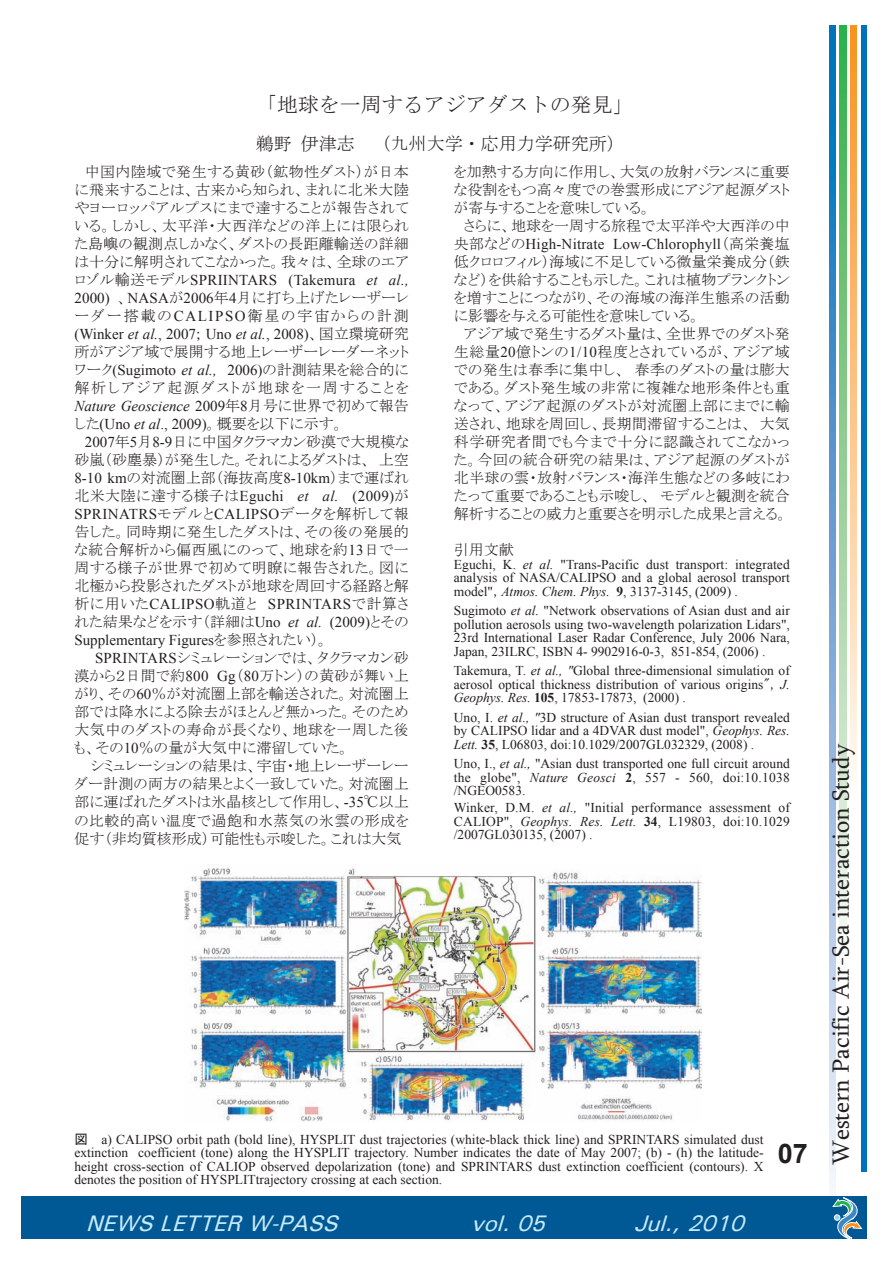
<style>
.page{position:relative;width:888px;height:1261px;background:#fff}
.page>*{position:absolute;margin:0;border:0;box-sizing:border-box;transform-origin:0 0}
.t1{font:700 27px "Arial";color:#231f20}
.t2{font:24px "Sylfaen";color:#231f20}
.t3{font:italic 22.5px "Utah";color:#c6eafa}
.t4{font:21px "MS Mincho";color:#231f20}
.t5{font:18px "MS Mincho";color:#231f20}
.t6{font:15px/18px "MSP Mincho";letter-spacing:.015em;color:#231f20}
.t7{font:15px "Times New Roman";color:#231f20}
.t8{font:15px "Times New Roman";letter-spacing:.03em;color:#231f20}
.t9{font:15px "MSP Mincho";letter-spacing:.035em;color:#231f20}
.t10{font:15px "Times New Roman";letter-spacing:.02em;color:#231f20}
.t11{font:italic 15px "Times New Roman";color:#231f20}
.t12{font:15px "MSP Mincho";letter-spacing:.04em;color:#231f20}
.t13{font:15px "MSP Mincho";letter-spacing:.13em;color:#231f20}
.t14{font:15px "MSP Mincho";letter-spacing:.125em;color:#231f20}
.t15{font:13.5px/13.5px "Times New Roman";color:#231f20;text-align:justify}
.s1{font-family:"MSP Mincho"}
.s2{font-style:italic}
.s3{font-family:"Times New Roman"}
.s4{font-style:normal}
.s5{font-family:"MSP Mincho";font-style:normal}
.s6{font-family:"Times New Roman";font-style:italic}
.s7{font-weight:700}
.s8{font-family:"MS Gothic"}
</style>
<div class="page">
<svg style="left:829px;top:26px;width:7px;height:1163px;background:#74a9d8"></svg>
<div style="left:21px;top:1195px;width:846px;height:43px;background:#005894"></div>
<div style="left:862px;top:25px;width:5px;height:1146px;background:#0072bc"></div>
<svg style="left:840px;top:26px;width:6px;height:919px;background:#95d19a"></svg>
<svg style="left:850px;top:26px;width:7px;height:750px;background:#fbc486"></svg>
<svg style="left:831px;top:1197px;width:33px;height:42px"></svg>
<svg style="left:834px;top:1213px;width:6px;height:7px"></svg>
<img style="left:185px;top:867px;width:517px;height:253px">
<p class="t4" style="left:256px;top:93px;width:379px">「地球を一周するアジアダストの発見」</p>
<p class="t5" style="left:256px;top:135px;width:370px">鵜野 伊津志　（九州大学・応用力学研究所）</p>
<p class="t6" style="left:74px;top:162px;width:336px">　中国内陸域で発生する黄砂（鉱物性ダスト）が日本</p>
<p class="t6" style="left:74px;top:180px;width:336px">に飛来することは、古来から知られ、まれに北米大陸</p>
<p class="t12" style="left:74px;top:200px;width:336px">やヨーロッパアルプスにまで達することが報告されて</p>
<p class="t9" style="left:74px;top:218px;width:336px">いる。しかし、太平洋・大西洋などの洋上には限られ</p>
<p class="t6" style="left:74px;top:234px;width:336px">た島嶼の観測点しかなく、ダストの長距離輸送の詳細</p>
<p class="t6" style="left:74px;top:252px;width:336px">は十分に解明されてこなかった。我々は、全球のエア</p>
<p class="t10" style="left:74px;top:270px;width:336px"><span class="s1">ロゾル輸送モデル</span>SPRIINTARS (Takemura <span class="s2">et al.,</span></p>
<p class="t6" style="left:74px;top:288px;width:336px"><span class="s3">2000)</span> 、<span class="s3">NASA</span>が<span class="s3">2006</span>年<span class="s3">4</span>月に打ち上げたレーザーレ</p>
<p class="t13" style="left:74px;top:308px;width:336px">ーダー搭載の<span class="s3">CALIPSO</span>衛星の宇宙からの計測</p>
<p class="t7" style="left:74px;top:324px;width:336px">(Winker <span class="s2">et al.</span>, 2007<span class="s1">;</span> Uno <span class="s2">et al.</span>, 2008)<span class="s1">、国立環境研究</span></p>
<p class="t6" style="left:74px;top:342px;width:336px">所がアジア域で展開する地上レーザーレーダーネット</p>
<p class="t7" style="left:74px;top:360px;width:336px"><span class="s1">ワーク</span>(Sugimoto <span class="s2">et al.,</span> 2006)<span class="s1">の計測結果を総合的に</span></p>
<p class="t14" style="left:74px;top:380px;width:336px">解析しアジア起源ダストが地球を一周することを</p>
<p class="t11" style="left:74px;top:396px;width:336px">Nature Geoscience <span class="s4">2009</span><span class="s5">年</span><span class="s4">8</span><span class="s5">月号に世界で初めて報告</span></p>
<p class="t6" style="left:74px;top:414px;width:271px">した<span class="s3">(Uno</span> <span class="s6">et al</span><span class="s3">., 2009)</span>。概要を以下に示す。</p>
<p class="t6" style="left:85px;top:432px;width:325px"><span class="s3">2007</span>年<span class="s3">5</span>月<span class="s3">8-9</span>日に中国タクラマカン砂漠で大規模な</p>
<p class="t6" style="left:74px;top:450px;width:336px">砂嵐（砂塵暴）が発生した。それによるダストは、上空</p>
<p class="t6" style="left:74px;top:468px;width:336px"><span class="s3">8-10 km</span>の対流圏上部（海抜高度<span class="s3">8-10km</span>）まで運ばれ</p>
<p class="t6" style="left:74px;top:486px;width:336px">北米大陸に達する様子は<span class="s3">Eguchi</span> <span class="s6">et al.</span> <span class="s3">(2009)</span>が</p>
<p class="t8" style="left:74px;top:504px;width:336px">SPRINATRS<span class="s1">モデルと</span>CALIPSO<span class="s1">データを解析して報</span></p>
<p class="t6" style="left:74px;top:522px;width:336px">告した。同時期に発生したダストは、その後の発展的</p>
<p class="t6" style="left:74px;top:540px;width:336px">な統合解析から偏西風にのって、地球を約<span class="s3">13</span>日で一</p>
<p class="t6" style="left:74px;top:558px;width:336px">周する様子が世界で初めて明瞭に報告された。図に</p>
<p class="t6" style="left:74px;top:576px;width:336px">北極から投影されたダストが地球を周回する経路と解</p>
<p class="t8" style="left:74px;top:594px;width:336px"><span class="s1">析に用いた</span>CALIPSO<span class="s1">軌道と　</span>SPRINTARS<span class="s1">で計算さ</span></p>
<p class="t6" style="left:74px;top:612px;width:336px">れた結果などを示す（詳細は<span class="s3">Uno</span> <span class="s6">et al.</span> <span class="s3">(2009)</span>とその</p>
<p class="t7" style="left:74px;top:630px;width:255px">Supplementary Figures<span class="s1">を参照されたい）。</span></p>
<p class="t6" style="left:74px;top:648px;width:336px">　　<span class="s3">SPRINTARS</span>シミュレーションでは、タクラマカン砂</p>
<p class="t6" style="left:74px;top:666px;width:336px">漠から２日間で約<span class="s3">800 Gg</span>（<span class="s3">80</span>万トン）の黄砂が舞い上</p>
<p class="t6" style="left:74px;top:684px;width:336px">がり、その<span class="s3">60</span>％が対流圏上部を輸送された。対流圏上</p>
<p class="t6" style="left:74px;top:702px;width:336px">部では降水による除去がほとんど無かった。そのため</p>
<p class="t6" style="left:74px;top:720px;width:336px">大気中のダストの寿命が長くなり、地球を一周した後</p>
<p class="t6" style="left:74px;top:738px;width:277px">も、その<span class="s3">10</span>％の量が大気中に滞留していた。</p>
<p class="t6" style="left:91px;top:756px;width:320px">シミュレーションの結果は、宇宙・地上レーザーレー</p>
<p class="t6" style="left:74px;top:774px;width:336px">ダー計測の両方の結果とよく一致していた。対流圏上</p>
<p class="t6" style="left:74px;top:792px;width:336px">部に運ばれたダストは氷晶核として作用し、<span class="s3">-35</span>℃以上</p>
<p class="t9" style="left:74px;top:812px;width:336px">の比較的高い温度で過飽和水蒸気の氷雲の形成を</p>
<p class="t6" style="left:74px;top:828px;width:329px">促す（非均質核形成）可能性も示唆した。これは大気</p>
<p class="t6" style="left:454px;top:162px;width:338px">を加熱する方向に作用し、大気の放射バランスに重要な役割をもつ高々度での巻雲形成にアジア起源ダストが寄与することを意味している。<br>　さらに、地球を一周する旅程で太平洋や大西洋の中央部などの<span class="s3">High-Nitrate Low-Chlorophyll</span>（高栄養塩低クロロフィル）海域に不足している微量栄養成分（鉄など）を供給することも示した。これは植物プランクトンを増すことにつながり、その海域の海洋生態系の活動に影響を与える可能性を意味している。<br>　アジア域で発生するダスト量は、全世界でのダスト発生総量<span class="s3">20</span>億トンの<span class="s3">1/10</span>程度とされているが、アジア域での発生は春季に集中し、春季のダストの量は膨大である。ダスト発生域の非常に複雑な地形条件とも重なって、アジア起源のダストが対流圏上部にまでに輸送され、地球を周回し、長期間滞留することは、大気科学研究者間でも今まで十分に認識されてこなかった。今回の統合研究の結果は、アジア起源のダストが北半球の雲・放射バランス・海洋生態などの多岐にわたって重要であることも示唆し、モデルと観測を統合解析することの威力と重要さを明示した成果と言える。</p>
<p class="t6" style="left:454px;top:540px;width:61px">引用文献</p>
<p class="t15" style="left:454px;top:557px;width:338px">Eguchi, K. <span class="s2">et al.</span> "Trans-Pacific dust transport: integrated analysis of NASA/CALIPSO and a global aerosol transport model"<span class="s1">,</span> <span class="s2">Atmos. Chem. Phys.</span> <span class="s7">9</span>, 3137-3145, (2009) .</p>
<p class="t15" style="left:454px;top:603px;width:337px">Sugimoto <span class="s2">et al.</span> "Network observations of Asian dust and air pollution aerosols using two-wavelength polarization Lidars", 23rd International Laser Radar Conference, July 2006 Nara, Japan, 23ILRC, ISBN 4- 9902916-0-3, 851-854, (2006) .</p>
<p class="t15" style="left:454px;top:663px;width:337px">Takemura, T. <span class="s2">et al., "</span>Global three-dimensional simulation of aerosol optical thickness distribution of various origins<span class="s1">",</span> <span class="s2">J.<br>Geophys. Res.</span> <span class="s7">105</span>, 17853-17873, (2000) .</p>
<p class="t15" style="left:454px;top:710px;width:337px">Uno, I. <span class="s2">et al., "</span>3D structure of Asian dust transport revealed by CALIPSO lidar and a 4DVAR dust model", <span class="s2">Geophys. Res.<br>Lett.</span> <span class="s7">35</span>, L06803, doi:10.1029/2007GL032329, (2008) .</p>
<p class="t15" style="left:454px;top:756px;width:338px">Uno, I., <span class="s2">et al.,</span> "Asian dust transported one full circuit around the globe", <span class="s2">Nature Geosci</span> <span class="s7">2</span>, 557 - 560, doi:10.1038 /NGEO0583.</p>
<p class="t15" style="left:454px;top:800px;width:338px">Winker, D.M. <span class="s2">et al.,</span> "Initial performance assessment of CALIOP", <span class="s2">Geophys. Res. Lett.</span> <span class="s7">34</span>, L19803, doi:10.1029 /2007GL030135, (2007) .</p>
<p class="t15" style="left:74px;top:1131px;width:691px"><span class="s8">図　</span>a) CALIPSO orbit path (bold line), HYSPLIT dust trajectories (white-black thick line) and SPRINTARS simulated dust extinction coefficient (tone) along the HYSPLIT trajectory. Number indicates the date of May 2007; (b) - (h) the latitude&shy;height cross-section of CALIOP observed depolarization (tone) and SPRINTARS dust extinction coefficient (contours). X denotes the position of HYSPLITtrajectory crossing at each section.</p>
<p class="t3" style="left:88px;top:1209px;width:253px">NEWS LETTER W-PASS</p>
<p class="t3" style="left:473px;top:1209px;width:76px">vol. 05</p>
<p class="t3" style="left:635px;top:1209px;width:112px">Jul., 2010</p>
<p class="t1" style="left:778px;top:1135px;width:32px">07</p>
<p class="t2" style="left:825px;top:1164px;width:423px;rotate:-90deg">Western Pacific Air-Sea interaction Study</p>
</div>
